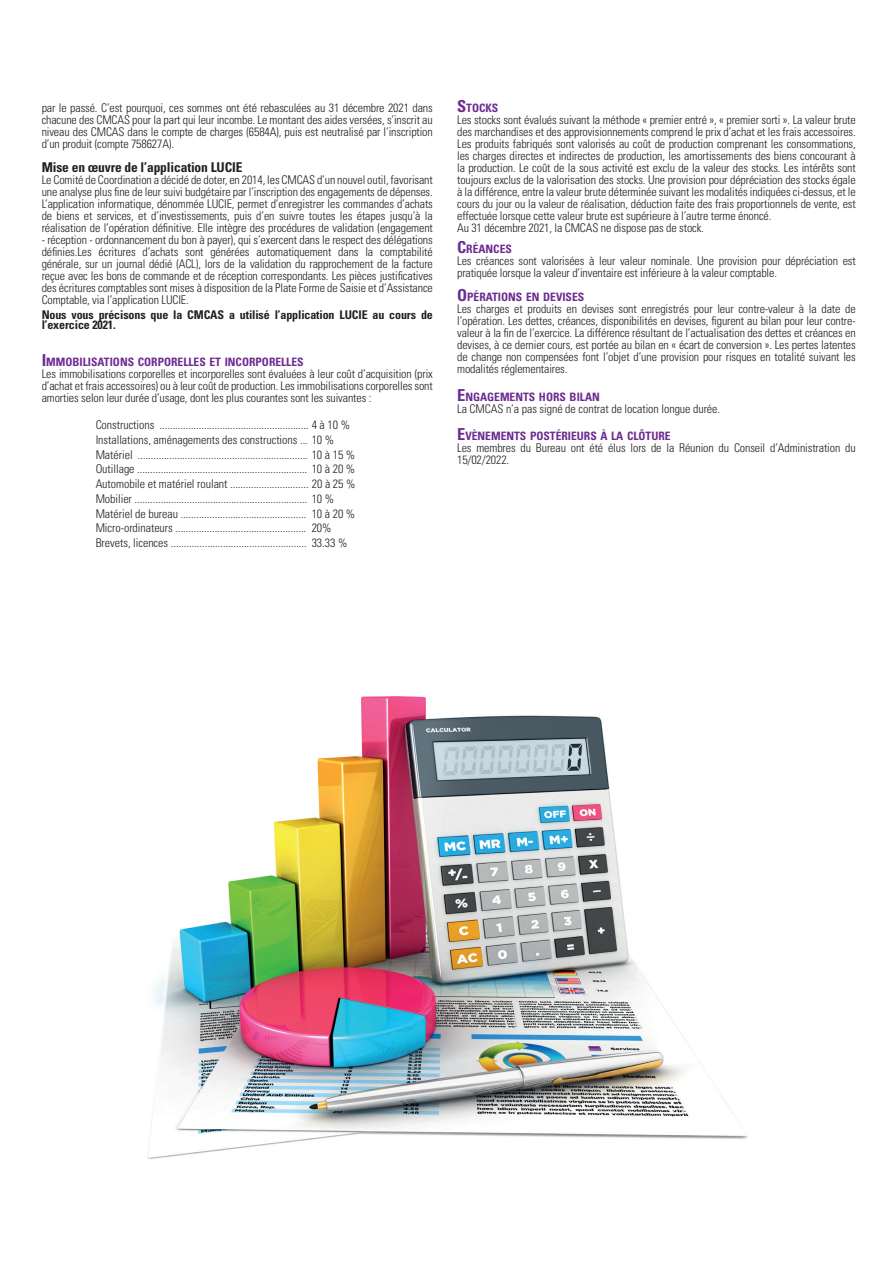
<style>
.page{position:relative;width:893px;height:1263px;background:#fff}
.page>*{position:absolute;margin:0;border:0;box-sizing:border-box;transform-origin:0 0}
.t1{font:700 condensed 13.5px "Univers LT Std";letter-spacing:-.01em;color:#231f20}
.t2{font:300 condensed 12px/12px "Univers LT Std";letter-spacing:-.01em;color:#231f20;text-align:justify}
.t3{font:700 condensed 12px/10.5px "Univers LT Std";letter-spacing:-.01em;color:#231f20}
.t4{font:700 condensed 11.55px "Univers LT Std";color:#6e2c91}
.s1{font-size:16.5px}
</style>
<div class="page">
<img style="left:147px;top:696px;width:601px;height:463px">
<p class="t2" style="left:42px;top:102px;width:393px">par le passé. C’est pourquoi, ces sommes ont été rebasculées au 31 décembre 2021 dans chacune des CMCAS pour la part qui leur incombe. Le montant des aides versées, s’inscrit au niveau des CMCAS dans le compte de charges (6584A), puis est neutralisé par l’inscription d’un produit (compte 758627A).</p>
<p class="t1" style="left:42px;top:159px;width:202px">Mise en œuvre de l’application LUCIE</p>
<p class="t2" style="left:42px;top:174px;width:393px">Le Comité de Coordination a décidé de doter, en 2014, les CMCAS d’un nouvel outil, favorisant une analyse plus fine de leur suivi budgétaire par l’inscription des engagements de dépenses.<br>L’application informatique, dénommée LUCIE, permet d’enregistrer les commandes d’achats de biens et services, et d’investissements, puis d’en suivre toutes les étapes jusqu’à la réalisation de l’opération définitive. Elle intègre des procédures de validation (engagement</p>
<p class="t2" style="left:42px;top:234px;width:393px">- réception - ordonnancement du bon à payer), qui s’exercent dans le respect des délégations définies.Les écritures d’achats sont générées automatiquement dans la comptabilité générale, sur un journal dédié (ACL), lors de la validation du rapprochement de la facture reçue avec les bons de commande et de réception correspondants. Les pièces justificatives des écritures comptables sont mises à disposition de la Plate Forme de Saisie et d’Assistance Comptable, via l’application LUCIE.</p>
<p class="t3" style="left:42px;top:309px;width:393px">Nous vous précisons que la CMCAS a utilisé l’application LUCIE au cours de l’exercice 2021.</p>
<p class="t4" style="left:42px;top:355px;width:263px"><span class="s1">I</span> MMOBILISATIONS CORPORELLES ET INCORPORELLES</p>
<p class="t2" style="left:42px;top:368px;width:393px">Les immobilisations corporelles et incorporelles sont évaluées à leur coût d’acquisition (prix d’achat et frais accessoires) ou à leur coût de production. Les immobilisations corporelles sont amorties selon leur durée d’usage, dont les plus courantes sont les suivantes :</p>
<p class="t2" style="left:96px;top:417px;width:261px;line-height:14.7px;text-align:left">Constructions ......................................................... 4 à 10 % Installations, aménagements des constructions ... 10 % Matériel ................................................................. 10 à 15 % Outillage ................................................................. 10 à 20 % Automobile et matériel roulant .............................. 20 à 25 % Mobilier .................................................................. 10 % Matériel de bureau ................................................ 10 à 20 % Micro-ordinateurs .................................................. 20% Brevets, licences .................................................... 33.33 %</p>
<p class="t4" style="left:457px;top:101px;width:43px"><span class="s1">S</span>TOCKS</p>
<p class="t2" style="left:457px;top:114px;width:400px;text-align:left">Les stocks sont évalués suivant la méthode « premier entré », « premier sorti ». La valeur brute des marchandises et des approvisionnements comprend le prix d’achat et les frais accessoires.<br>Les produits fabriqués sont valorisés au coût de production comprenant les consommations, les charges directes et indirectes de production, les amortissements des biens concourant à la production. Le coût de la sous activité est exclu de la valeur des stocks. Les intérêts sont toujours exclus de la valorisation des stocks. Une provision pour dépréciation des stocks égale à la différence, entre la valeur brute déterminée suivant les modalités indiquées ci-dessus, et le cours du jour ou la valeur de réalisation, déduction faite des frais proportionnels de vente, est effectuée lorsque cette valeur brute est supérieure à l’autre terme énoncé.<br>Au 31 décembre 2021, la CMCAS ne dispose pas de stock.</p>
<p class="t4" style="left:457px;top:242px;width:56px"><span class="s1">C</span>RÉANCES</p>
<p class="t2" style="left:457px;top:255px;width:400px">Les créances sont valorisées à leur valeur nominale. Une provision pour dépréciation est pratiquée lorsque la valeur d’inventaire est inférieure à la valeur comptable.</p>
<p class="t4" style="left:457px;top:290px;width:129px"><span class="s1">O</span> PÉRATIONS EN DEVISES</p>
<p class="t2" style="left:457px;top:303px;width:400px">Les charges et produits en devises sont enregistrés pour leur contre-valeur à la date de l’opération. Les dettes, créances, disponibilités en devises, figurent au bilan pour leur contre&shy;valeur à la fin de l’exercice. La différence résultant de l’actualisation des dettes et créances en devises, à ce dernier cours, est portée au bilan en « écart de conversion ». Les pertes latentes de change non compensées font l’objet d’une provision pour risques en totalité suivant les modalités réglementaires.</p>
<p class="t4" style="left:457px;top:389px;width:144px"><span class="s1">E</span>NGAGEMENTS HORS BILAN</p>
<p class="t2" style="left:457px;top:402px;width:265px">La CMCAS n’a pas signé de contrat de location longue durée.</p>
<p class="t4" style="left:457px;top:428px;width:215px"><span class="s1">E</span>VÈNEMENTS POSTÉRIEURS À LA CLÔTURE</p>
<p class="t2" style="left:457px;top:441px;width:400px">Les membres du Bureau ont été élus lors de la Réunion du Conseil d’Administration du<br>15/02/2022.</p>
</div>
